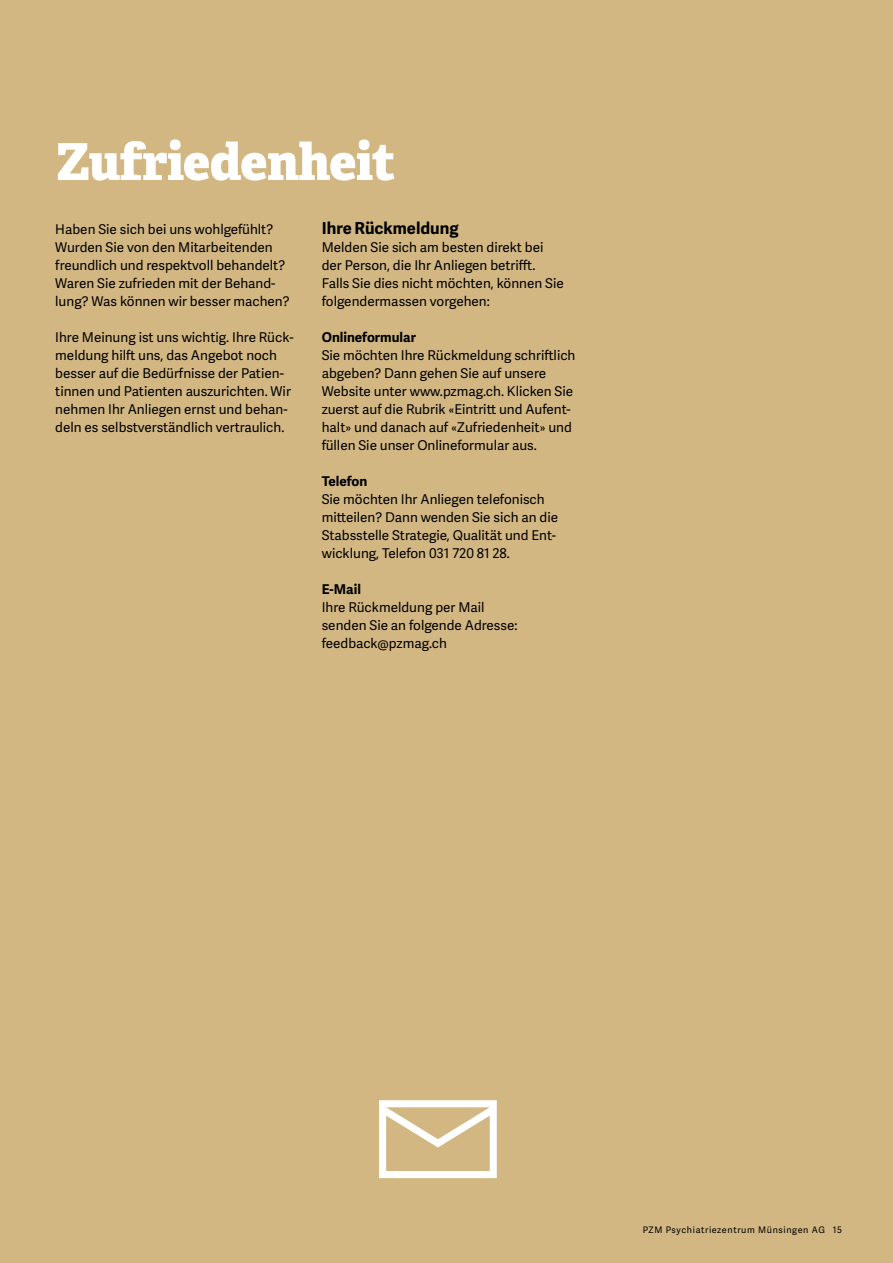
<style>
.page{position:relative;width:893px;height:1263px;background:#d2b782}
.page>*{position:absolute;margin:0;border:0;box-sizing:border-box;transform-origin:0 0}
.t1{font:800 51px "Adelle";letter-spacing:-.01em;color:#fff}
.t2{font:700 16.5px "Adelle Sans";color:#000}
.t3{font:13.5px/18px "Adelle Sans";color:#000}
.t4{font:700 13.5px "Adelle Sans";color:#000}
.t5{font:9px "Adelle Sans";letter-spacing:.07em;color:#000}
</style>
<div class="page">
<svg style="left:379px;top:1100px;width:118px;height:78px"></svg>
<h1 class="t1" style="left:55px;top:129px;width:342px">Zufriedenheit</h1>
<p class="t3" style="left:55px;top:220px;width:236px">Haben Sie sich bei uns wohlgefühlt?<br>Wurden Sie von den Mitarbeitenden freundlich und respektvoll behandelt?<br>Waren Sie zufrieden mit der Behand&shy;lung? Was können wir besser machen?</p>
<p class="t3" style="left:55px;top:328px;width:240px">Ihre Meinung ist uns wichtig. Ihre Rück&shy;meldung hilft uns, das Angebot noch besser auf die Bedürfnisse der Patien&shy;tinnen und Patienten auszurichten. Wir nehmen Ihr Anliegen ernst und behan&shy;deln es selbstverständlich vertraulich.</p>
<p class="t2" style="left:322px;top:216px;width:138px">Ihre Rückmeldung</p>
<p class="t3" style="left:322px;top:238px;width:243px">Melden Sie sich am besten direkt bei der Person, die Ihr Anliegen betrifft.<br>Falls Sie dies nicht möchten, können Sie folgendermassen vorgehen:</p>
<p class="t4" style="left:322px;top:327px;width:96px">Onlineformular</p>
<p class="t3" style="left:322px;top:346px;width:255px">Sie möchten Ihre Rückmeldung schriftlich abgeben? Dann gehen Sie auf unsere Website unter www.pzmag.ch. Klicken Sie zuerst auf die Rubrik «Eintritt und Aufent&shy;halt» und danach auf «Zufriedenheit» und füllen Sie unser Onlineformular aus.</p>
<p class="t4" style="left:322px;top:471px;width:47px">Telefon</p>
<p class="t3" style="left:322px;top:490px;width:238px">Sie möchten Ihr Anliegen telefonisch mitteilen? Dann wenden Sie sich an die Stabsstelle Strategie, Qualität und Ent&shy;wicklung, Telefon 031 720 81 28.</p>
<p class="t4" style="left:322px;top:579px;width:41px">E-Mail</p>
<p class="t3" style="left:322px;top:598px;width:197px">Ihre Rückmeldung per Mail senden Sie an folgende Adresse: feedback@pzmag.ch</p>
<p class="t5" style="left:643px;top:1223px;width:201px">PZM Psychiatriezentrum Münsingen AG 15</p>
</div>
